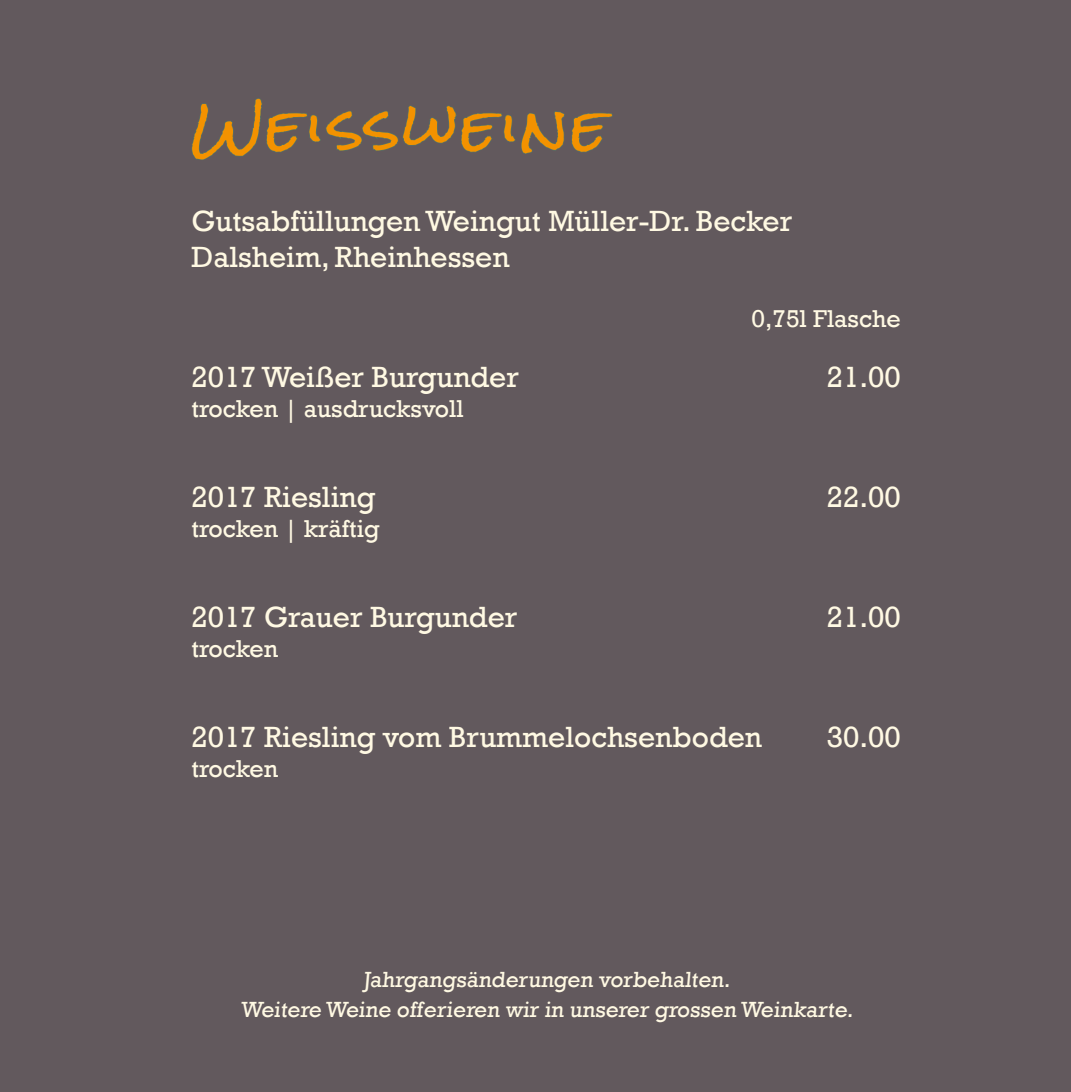
<style>
.page{position:relative;width:1071px;height:1092px;background:#fff}
.page>*{position:absolute;margin:0;border:0;box-sizing:border-box;transform-origin:0 0}
.t1{font:50px "Rock Salt";letter-spacing:.05em;color:#f39200;scale:1.25 1}
.t2{font:30px/36px "Rockwell";color:#fff9e3}
.t3{font:25px "Rockwell";color:#fff9e3}
.t4{font:22.5px/30px "Rockwell";color:#fff9e3;text-align:center}
</style>
<div class="page">
<div style="left:0;top:0;width:1070px;height:1091px;background:#62595d"></div>
<svg style="left:191px;top:98px;width:422px;height:62px"></svg>
<h1 class="t1" style="left:191px;top:100px;width:335px">Weißweine</h1>
<p class="t2" style="left:191px;top:203px;width:602px">Gutsabfüllungen Weingut Müller-Dr. Becker<br>Dalsheim, Rheinhessen</p>
<p class="t3" style="left:751px;top:304px;width:151px">0,75l Flasche</p>
<p class="t2" style="left:191px;top:359px;width:329px">2017 Weißer Burgunder</p>
<p class="t2" style="left:826px;top:359px;width:75px">21.00</p>
<p class="t3" style="left:191px;top:394px;width:273px">trocken | ausdrucksvoll</p>
<p class="t2" style="left:191px;top:479px;width:185px">2017 Riesling</p>
<p class="t2" style="left:826px;top:479px;width:75px">22.00</p>
<p class="t3" style="left:191px;top:514px;width:190px">trocken | kräftig</p>
<p class="t2" style="left:191px;top:599px;width:327px">2017 Grauer Burgunder</p>
<p class="t2" style="left:826px;top:599px;width:75px">21.00</p>
<p class="t3" style="left:191px;top:634px;width:88px">trocken</p>
<p class="t2" style="left:191px;top:719px;width:572px">2017 Riesling vom Brummelochsenboden</p>
<p class="t2" style="left:826px;top:719px;width:75px">30.00</p>
<p class="t3" style="left:191px;top:754px;width:88px">trocken</p>
<p class="t4" style="left:240px;top:964px;width:616px">Jahrgangsänderungen vorbehalten.<br>Weitere Weine offerieren wir in unserer grossen Weinkarte.</p>
</div>
